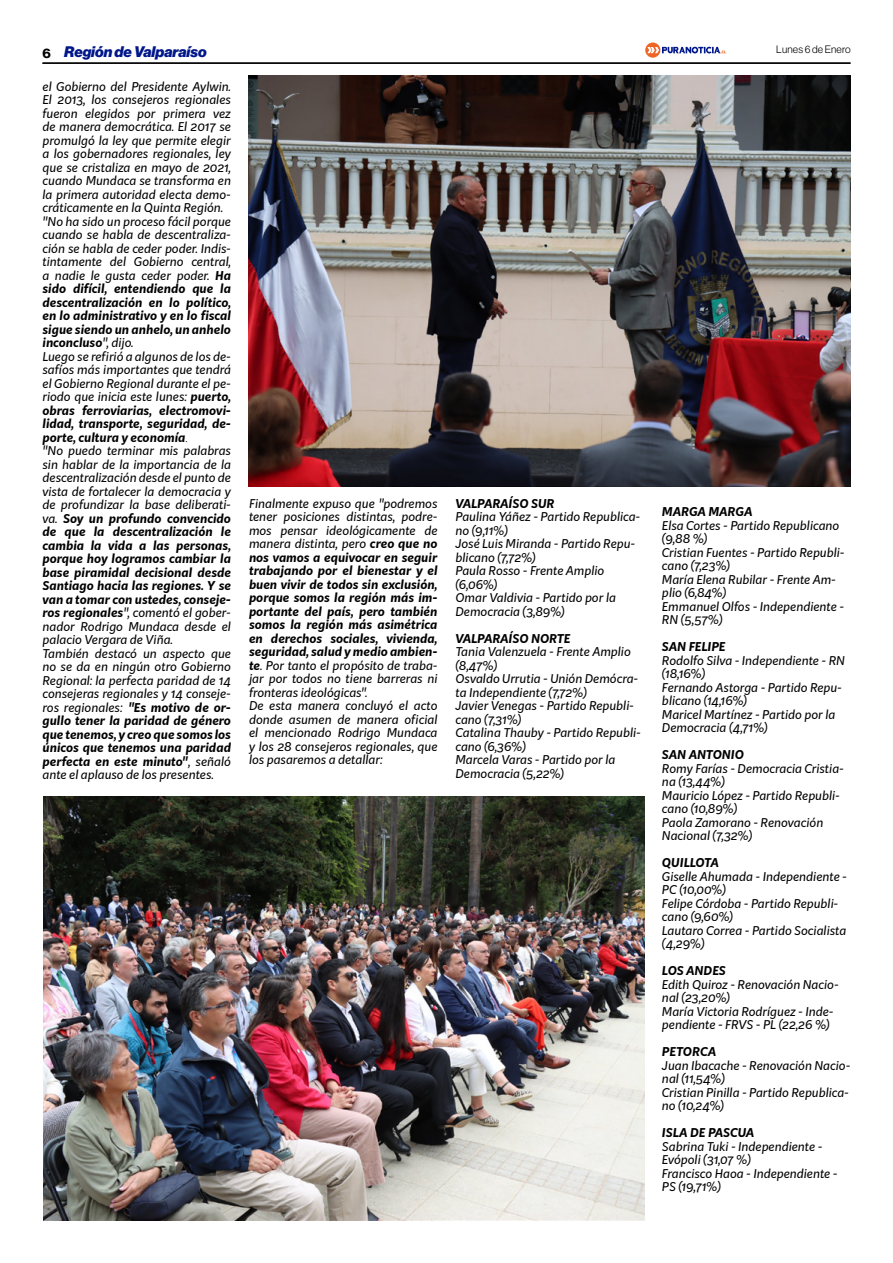
<style>
.page{position:relative;width:893px;height:1263px;background:#fff}
.page>*{position:absolute;margin:0;border:0;box-sizing:border-box;transform-origin:0 0}
.t1{font:italic 900 15px "Neue Haas Display";color:#00178a}
.t2{font:italic 12px/13.5px "Kit Sans";color:#000}
.t3{font:italic 700 12px "Kit Sans";color:#000}
.t4{font:10.5px "N Haas Grotesk DS Pro 45 Lt";letter-spacing:.02em;color:#000}
.s1{font-family:"N Haas Grotesk DS Pro 75 Bd";font-weight:400;font-style:normal;font-size:13.5px;color:#000}
.s2{font-weight:700}
.s3{font-family:"Times New Roman"}
</style>
<div class="page">
<hr style="left:43px;top:63px;width:807px;height:1px;background:#000">
<svg style="left:645px;top:43px;width:81px;height:15px"></svg>
<img style="left:249px;top:76px;width:601px;height:410px">
<img style="left:43px;top:797px;width:601px;height:423px">
<p class="t1" style="left:43px;top:43px;width:166px"><span class="s1">6</span> Región de Valparaíso</p>
<p class="t4" style="left:776px;top:44px;width:76px">Lunes 6 de Enero</p>
<p class="t2" style="left:43px;top:79px;width:190px">el Gobierno del Presidente Aylwin.<br>El 2013, los consejeros regionales fueron elegidos por primera vez de manera democrática. El 2017 se promulgó la ley que permite elegir a los gobernadores regionales, ley que se cristaliza en mayo de 2021, cuando Mundaca se transforma en la primera autoridad electa demo&shy;cráticamente en la Quinta Región. "No ha sido un proceso fácil porque cuando se habla de descentraliza&shy;ción se habla de ceder poder. Indis&shy;tintamente del Gobierno central, a nadie le gusta ceder poder. <span class="s2">Ha sido difícil, entendiendo que la descentralización en lo político, en lo administrativo y en lo fiscal sigue siendo un anhelo, un anhelo inconcluso</span>", dijo.<br>Luego se refirió a algunos de los de&shy;safíos más importantes que tendrá el Gobierno Regional durante el pe&shy;riodo que inicia este lunes: <span class="s2">puerto, obras ferroviarias, electromovi&shy;lidad, transporte, seguridad, de&shy;porte, cultura y economía</span><span class="s3">.<br></span>"No puedo terminar mis palabras sin hablar de la importancia de la descentralización desde el punto de vista de fortalecer la democracia y de profundizar la base deliberati&shy;va. <span class="s2">Soy un profundo convencido de que la descentralización le cambia la vida a las personas, porque hoy logramos cambiar la base piramidal decisional desde<br>Santiago hacia las regiones. Y se van a tomar con ustedes, conseje&shy;ros regionales</span>", comentó el gober&shy;nador Rodrigo Mundaca desde el palacio Vergara de Viña.<br>También destacó un aspecto que no se da en ningún otro Gobierno<br>Regional: la perfecta paridad de 14 consejeras regionales y 14 conseje&shy;ros regionales: <span class="s2">"Es motivo de or&shy;gullo tener la paridad de género que tenemos, y creo que somos los únicos que tenemos una paridad perfecta en este minuto"</span>, señaló ante el aplauso de los presentes.</p>
<p class="t2" style="left:249px;top:496px;width:190px">Finalmente expuso que "podremos tener posiciones distintas, podre&shy;mos pensar ideológicamente de manera distinta, pero <span class="s2">creo que no nos vamos a equivocar en seguir trabajando por el bienestar y el buen vivir de todos sin exclusión, porque somos la región más im&shy;portante del país, pero también somos la región más asimétrica en derechos sociales, vivienda, seguridad, salud y medio ambien&shy;te</span>. Por tanto el propósito de traba&shy;jar por todos no tiene barreras ni fronteras ideológicas".<br>De esta manera concluyó el acto donde asumen de manera oficial el mencionado Rodrigo Mundaca y los 28 consejeros regionales, que los pasaremos a detallar:</p>
<p class="t3" style="left:455px;top:493px;width:100px">VALPARAÍSO SUR</p>
<p class="t3" style="left:662px;top:501px;width:92px">MARGA MARGA</p>
<p class="t2" style="left:662px;top:518px;width:184px">Elsa Cortes - Partido Republicano (9,88 %)<br>Cristian Fuentes - Partido Republi&shy;cano (7,23%)<br>María Elena Rubilar - Frente Am&shy;plio (6,84%)<br>Emmanuel Olfos - Independiente -<br>RN (5,57%)</p>
<p class="t3" style="left:662px;top:636px;width:65px">SAN FELIPE</p>
<p class="t2" style="left:662px;top:653px;width:185px">Rodolfo Silva - Independiente - RN (18,16%)<br>Fernando Astorga - Partido Repu&shy;blicano (14,16%)<br>Maricel Martínez - Partido por la<br>Democracia (4,71%)</p>
<p class="t3" style="left:662px;top:744px;width:84px">SAN ANTONIO</p>
<p class="t2" style="left:662px;top:761px;width:183px">Romy Farías - Democracia Cristia&shy;na (13,44%)<br>Mauricio López - Partido Republi&shy;cano (10,89%)<br>Paola Zamorano - Renovación<br>Nacional (7,32%)</p>
<p class="t3" style="left:662px;top:852px;width:58px">QUILLOTA</p>
<p class="t2" style="left:662px;top:869px;width:186px">Giselle Ahumada - Independiente -<br>PC (10,00%)<br>Felipe Córdoba - Partido Republi&shy;cano (9,60%)<br>Lautaro Correa - Partido Socialista (4,29%)</p>
<p class="t3" style="left:662px;top:960px;width:65px">LOS ANDES</p>
<p class="t2" style="left:662px;top:977px;width:178px">Edith Quiroz - Renovación Nacio&shy;nal (23,20%)<br>María Victoria Rodríguez - Inde&shy;pendiente - FRVS - PL (22,26 %)</p>
<p class="t3" style="left:662px;top:1041px;width:56px">PETORCA</p>
<p class="t2" style="left:662px;top:1058px;width:190px">Juan Ibacache - Renovación Nacio&shy;nal (11,54%)<br>Cristian Pinilla - Partido Republica&shy;no (10,24%)</p>
<p class="t3" style="left:662px;top:1122px;width:94px">ISLA DE PASCUA</p>
<p class="t2" style="left:662px;top:1139px;width:177px">Sabrina Tuki - Independiente -<br>Evópoli (31,07 %)<br>Francisco Haoa - Independiente -<br>PS (19,71%)</p>
<p class="t2" style="left:455px;top:509px;width:186px">Paulina Yáñez - Partido Republica&shy;no (9,11%)<br>José Luis Miranda - Partido Repu&shy;blicano (7,72%)<br>Paula Rosso - Frente Amplio (6,06%)<br>Omar Valdivia - Partido por la<br>Democracia (3,89%)</p>
<p class="t3" style="left:455px;top:628px;width:117px">VALPARAÍSO NORTE</p>
<p class="t2" style="left:455px;top:644px;width:187px">Tania Valenzuela - Frente Amplio (8,47%)<br>Osvaldo Urrutia - Unión Demócra&shy;ta Independiente (7,72%)<br>Javier Venegas - Partido Republi&shy;cano (7,31%)<br>Catalina Thauby - Partido Republi&shy;cano (6,36%)<br>Marcela Varas - Partido por la<br>Democracia (5,22%)</p>
</div>
